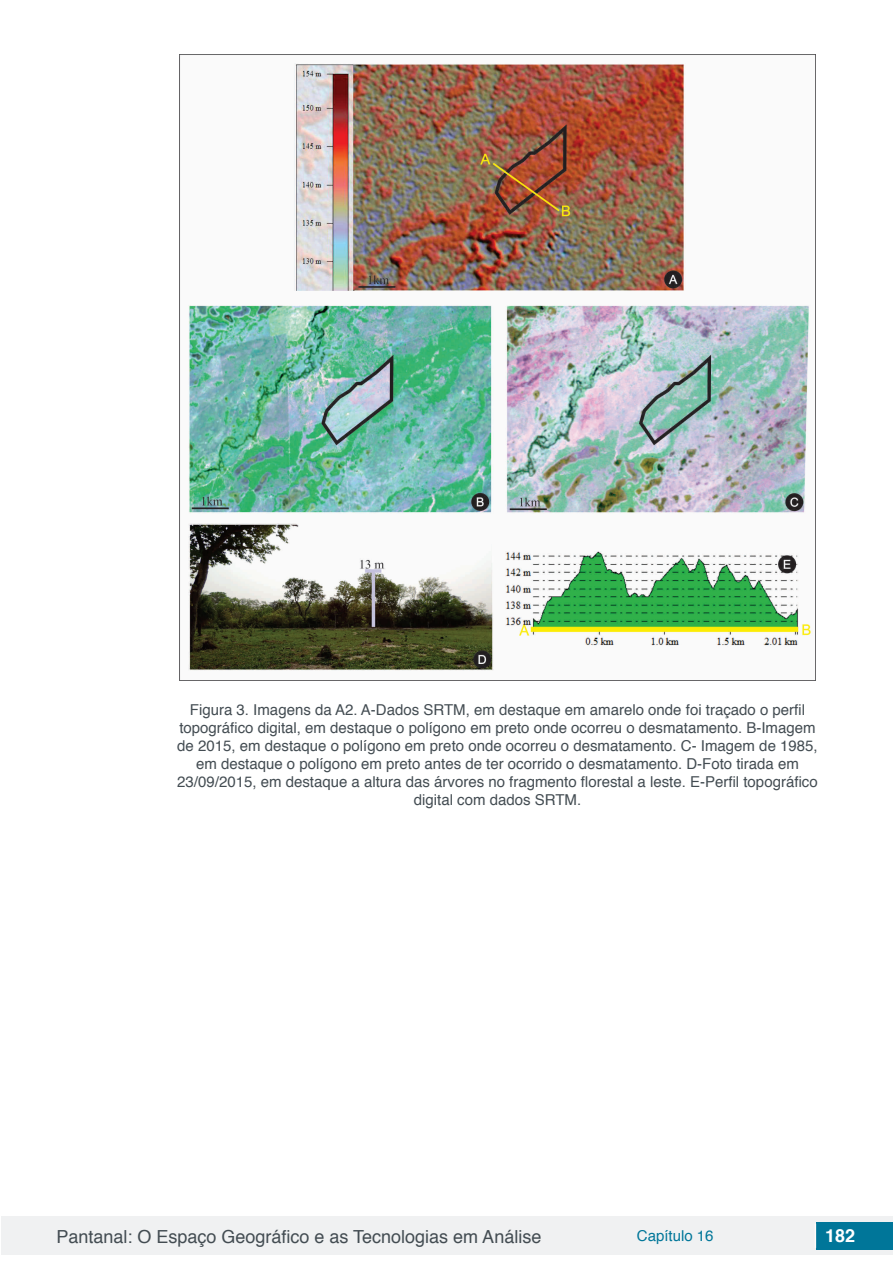
<style>
.page{position:relative;width:893px;height:1263px;background:#fff}
.page>*{position:absolute;margin:0;border:0;box-sizing:border-box;transform-origin:0 0}
.t1{font:18px "Helvetica";color:#434c52}
.t2{font:700 18px "Helvetica";color:#fff}
.t3{font:15px/18px "Helvetica";color:#434c52;text-align:center}
.t4{font:15px "Helvetica";color:#007699}
</style>
<div class="page">
<div style="left:1px;top:1216px;width:891px;height:38px;background:#f0f1f2"></div>
<div style="left:816px;top:1222px;width:77px;height:27px;background:#007699"></div>
<svg style="left:815px;top:1224px;width:1px;height:24px"></svg>
<img style="left:180px;top:54px;width:635px;height:617px">
<p class="t3" style="left:177px;top:701px;width:642px">Figura 3. Imagens da A2. A-Dados SRTM, em destaque em amarelo onde foi traçado o perfil topográfico digital, em destaque o polígono em preto onde ocorreu o desmatamento. B-Imagem de 2015, em destaque o polígono em preto onde ocorreu o desmatamento. C- Imagem de 1985, em destaque o polígono em preto antes de ter ocorrido o desmatamento. D-Foto tirada em 23/09/2015, em destaque a altura das árvores no fragmento florestal a leste. E-Perfil topográfico digital com dados SRTM.</p>
<p class="t1" style="left:56px;top:1223px;width:486px">Pantanal: O Espaço Geográfico e as Tecnologias em Análise</p>
<p class="t4" style="left:637px;top:1224px;width:78px">Capítulo 16</p>
<p class="t2" style="left:825px;top:1221px;width:32px">182</p>
</div>
